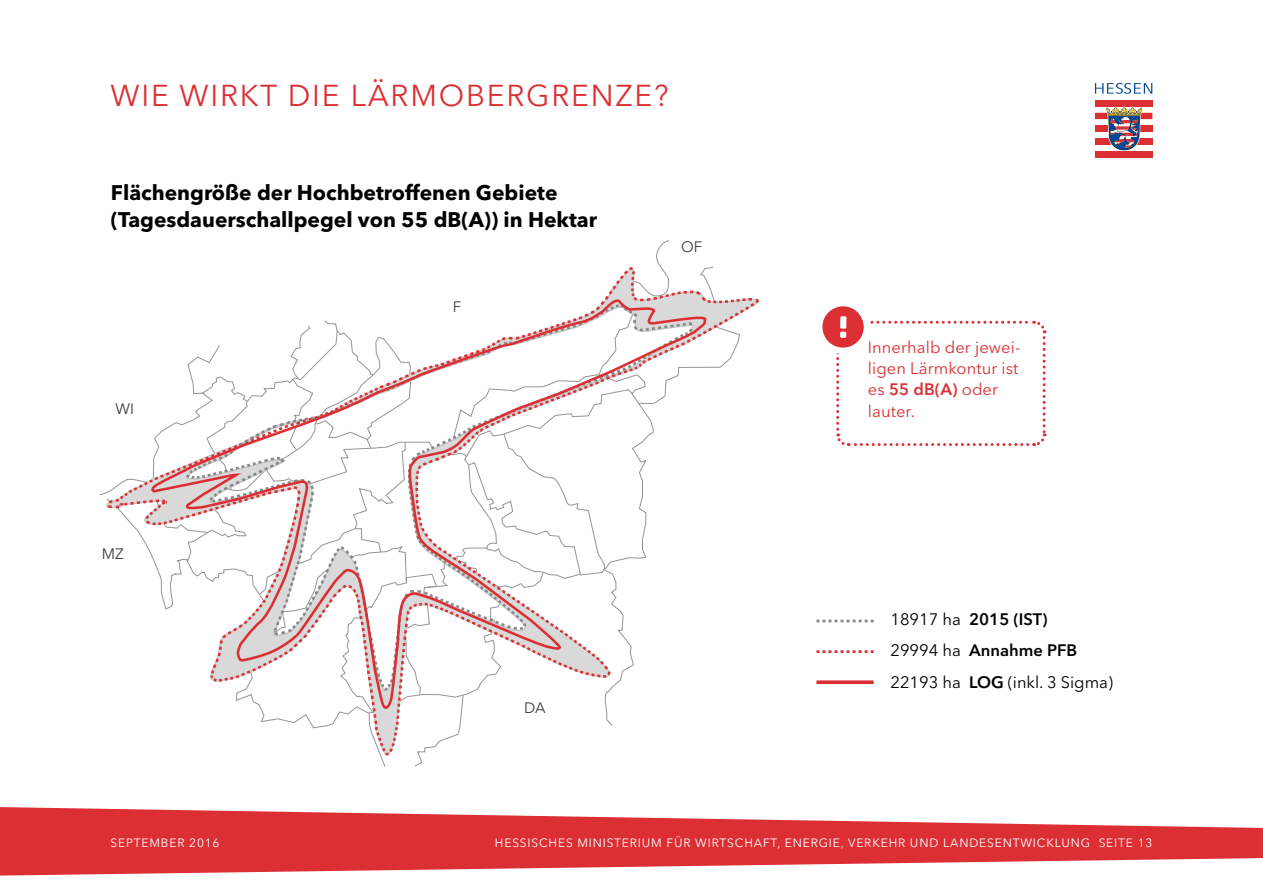
<style>
.page{position:relative;width:1263px;height:893px;background:#fff}
.page>*{position:absolute;margin:0;border:0;box-sizing:border-box;transform-origin:0 0}
.t1{font:30px "Avenir Next LT Pro";letter-spacing:.06em;color:#dc2f34}
.t2{font:700 21px/27px "Avenir Next LT Pro";color:#000}
.t3{font:16.5px/31.5px "Avenir Next LT Pro";color:#000}
.t4{font:16.5px/21.3px "Avenir Next LT Pro";letter-spacing:.005em;color:#dc2f34}
.t5{font:15px "Avenir Next LT Pro";color:#3c3c3b}
.t6{font:12px "Avenir Next LT Pro";letter-spacing:.07em;color:#fff}
.s1{font-weight:600}
</style>
<div class="page">
<div style="left:1095px;top:100px;width:57px;height:6px;background:#dc2f34"></div>
<div style="left:1095px;top:113px;width:57px;height:6px;background:#dc2f34"></div>
<div style="left:1095px;top:126px;width:57px;height:6px;background:#dc2f34"></div>
<div style="left:1095px;top:138px;width:57px;height:7px;background:#dc2f34"></div>
<div style="left:1095px;top:151px;width:57px;height:6px;background:#dc2f34"></div>
<svg style="left:1105px;top:106px;width:38px;height:45px"></svg>
<svg style="left:1095px;top:83px;width:57px;height:11px"></svg>
<svg style="left:0;top:807px;width:1263px;height:69px;fill:#dc2f34"></svg>
<svg style="left:816px;top:680px;width:58px;height:4px"></svg>
<svg style="left:816px;top:650px;width:58px;height:3px"></svg>
<svg style="left:816px;top:620px;width:58px;height:2px"></svg>
<svg style="left:822px;top:306px;width:225px;height:140px"></svg>
<div style="left:840px;top:316px;width:6px;height:13px;background:#fff;border-radius:2px"></div>
<svg style="left:99px;top:266px;width:658px;height:501px"></svg>
<h1 class="t1" style="left:111px;top:77px;width:559px">WIE WIRKT DIE LÄRMOBERGRENZE?</h1>
<h2 class="t2" style="left:111px;top:179px;width:488px">Flächengröße der Hochbetroffenen Gebiete (Tagesdauerschallpegel von 55 dB(A)) in Hektar</h2>
<p class="t5" style="left:115px;top:400px;width:20px">WI</p>
<p class="t5" style="left:102px;top:545px;width:23px">MZ</p>
<p class="t5" style="left:453px;top:298px;width:10px">F</p>
<p class="t5" style="left:524px;top:699px;width:23px">DA</p>
<p class="t5" style="left:681px;top:238px;width:23px">OF</p>
<h3 class="t4" style="left:868px;top:337px;width:154px">Innerhalb der jewei&shy;ligen Lärmkontur ist es <span class="s1">55 dB(A)</span> oder lauter.</h3>
<h3 class="t3" style="left:890px;top:603px;width:224px">18917 ha <span class="s1">2015 (IST)<br></span>29994 ha <span class="s1">Annahme PFB<br></span>22193 ha <span class="s1">LOG</span> (inkl. 3 Sigma)</h3>
<p class="t6" style="left:111px;top:835px;width:111px">SEPTEMBER 2016</p>
<p class="t6" style="left:495px;top:835px;width:659px">HESSISCHES MINISTERIUM FÜR WIRTSCHAFT, ENERGIE, VERKEHR UND LANDESENTWICKLUNG SEITE 13</p>
</div>
